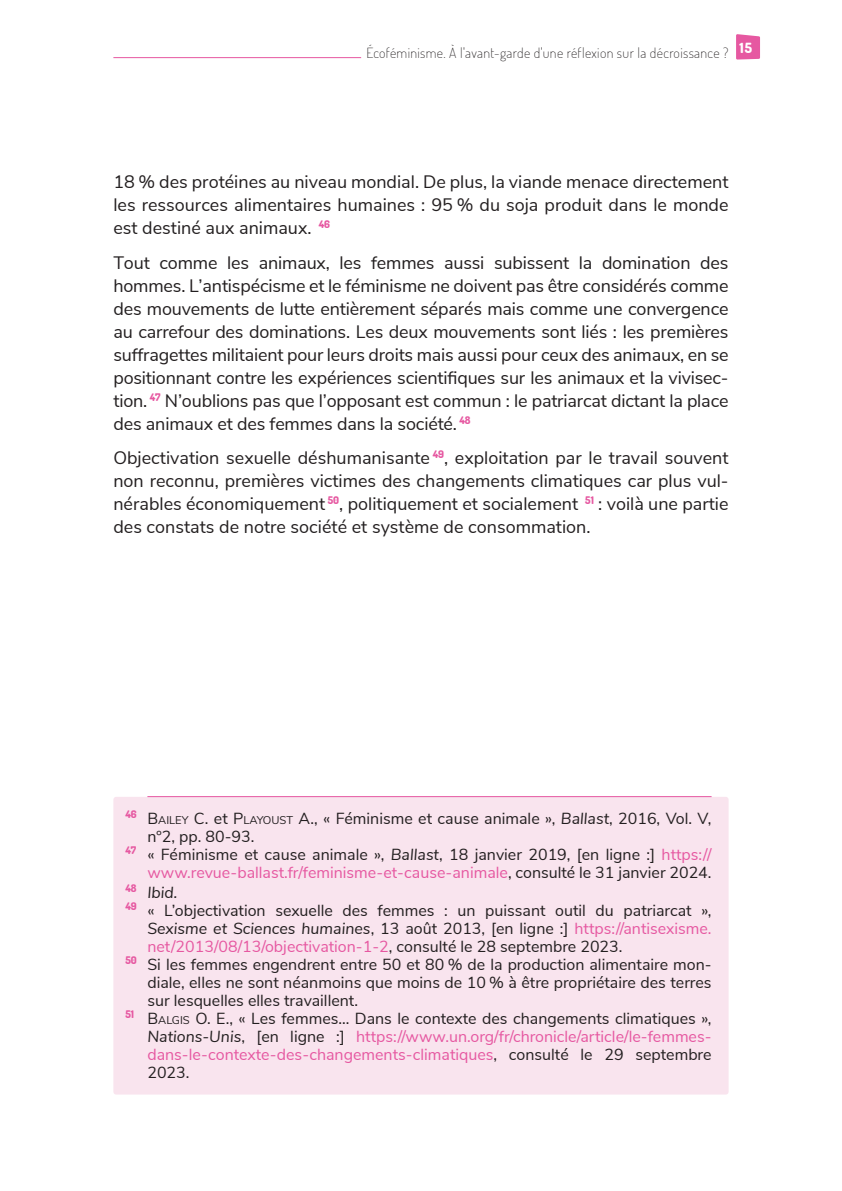
<style>
.page{position:relative;width:842px;height:1191px;background:#fff}
.page>*{position:absolute;margin:0;border:0;box-sizing:border-box;transform-origin:0 0}
.t1{font:18px/23px "Nunito Sans";color:#231f20;text-align:justify}
.t2{font:16px "Nunito Sans";color:#231f20}
.t3{font:16px "Nunito Sans";color:#e658a1}
.t4{font:italic 16px "Nunito Sans";color:#231f20}
.t5{font:200 14px "Dosis";letter-spacing:.025em;color:#231f20}
.s1{font-style:inherit}
.s2{font-size:11.2px}
.s3{font-style:italic}
.s4{color:#e658a1}
.s5{color:#231f20}
.s6{font-style:normal}
.s7{font-style:normal;color:#e658a1}
.s8{font-style:italic;color:#231f20}
</style>
<div class="page">
<hr style="left:113px;top:57px;width:616px;height:1px;background:#e658a1">
<div style="left:361px;top:52px;width:373px;height:10px;background:#fff"></div>
<svg style="left:736px;top:34px;width:24px;height:26px"></svg>
<div style="left:113px;top:797px;width:616px;height:297px;background:#f9e4ee;border-radius:3px"></div>
<hr style="left:147px;top:796px;width:564px;height:1px;background:#e658a1">
<p class="t5" style="left:366px;top:44px;width:387px">Écoféminisme. À l'avant-garde d'une réflexion sur la décroissance ? <sup>15</sup></p>
<p class="t1" style="left:113px;top:169px;width:617px">18 % des protéines au niveau mondial. De plus, la viande menace directement les ressources alimentaires humaines : 95 % du soja produit dans le monde est destiné aux animaux. <sup>46</sup></p>
<p class="t1" style="left:113px;top:250px;width:617px">Tout comme les animaux, les femmes aussi subissent la domination des hommes. L’antispécisme et le féminisme ne doivent pas être considérés comme des mouvements de lutte entièrement séparés mais comme une convergence au carrefour des dominations. Les deux mouvements sont liés : les premières suffragettes militaient pour leurs droits mais aussi pour ceux des animaux, en se positionnant contre les expériences scientifiques sur les animaux et la vivisec&shy;tion. <sup>47</sup> N’oublions pas que l’opposant est commun : le patriarcat dictant la place des animaux et des femmes dans la société. <sup>48</sup></p>
<p class="t1" style="left:113px;top:445px;width:617px">Objectivation sexuelle déshumanisante <sup>49</sup>, exploitation par le travail souvent non reconnu, premières victimes des changements climatiques car plus vul&shy;nérables économiquement <sup>50</sup>, politiquement et socialement <sup>51</sup> : voilà une partie des constats de notre société et système de consommation.</p>
<p class="t2" style="left:125px;top:807px;width:588px"><sup>46</sup> <span class="s1">B</span><span class="s2">AILEY</span> C. et <span class="s1">P</span> <span class="s2">LAYOUST</span> A., « Féminisme et cause animale », <span class="s3">Ballast</span>, 2016, Vol. V,</p>
<p class="t2" style="left:147px;top:825px;width:108px">n°2, pp. 80-93.</p>
<p class="t2" style="left:125px;top:843px;width:588px"><sup>47</sup> « Féminisme et cause animale », <span class="s3">Ballast</span>, 18 janvier 2019, [en ligne :] <span class="s4">https://</span></p>
<p class="t3" style="left:147px;top:861px;width:566px">www.revue-ballast.fr/feminisme-et-cause-animale<span class="s5">, consulté le 31 janvier 2024.</span></p>
<p class="t4" style="left:125px;top:880px;width:54px"><sup>48</sup> Ibid.</p>
<p class="t2" style="left:125px;top:898px;width:588px"><sup>49</sup> « L’objectivation sexuelle des femmes : un puissant outil du patriarcat »,</p>
<p class="t4" style="left:147px;top:916px;width:566px">Sexisme et Sciences humaines<span class="s6">, 13 août 2013, [en ligne :]</span> <span class="s7">https://antisexisme.</span></p>
<p class="t3" style="left:147px;top:934px;width:477px">net/2013/08/13/objectivation-1-2<span class="s5">, consulté le 28 septembre 2023.</span></p>
<p class="t2" style="left:125px;top:952px;width:588px"><sup>50</sup> Si les femmes engendrent entre 50 et 80 % de la production alimentaire mon-</p>
<p class="t2" style="left:147px;top:970px;width:566px">diale, elles ne sont néanmoins que moins de 10 % à être propriétaire des terres</p>
<p class="t2" style="left:147px;top:988px;width:212px">sur lesquelles elles travaillent.</p>
<p class="t2" style="left:125px;top:1006px;width:588px"><sup>51</sup> <span class="s1">B</span><span class="s2">ALGIS</span> O. E., « Les femmes… Dans le contexte des changements climatiques »,</p>
<p class="t3" style="left:147px;top:1024px;width:566px"><span class="s8">Nations-Unis</span><span class="s5">, [en ligne :]</span> https://www.un.org/fr/chronicle/article/le-femmes-</p>
<p class="t3" style="left:147px;top:1042px;width:566px">dans-le-contexte-des-changements-climatiques<span class="s5">, consulté le 29 septembre</span></p>
<p class="t2" style="left:147px;top:1060px;width:44px">2023.</p>
</div>
